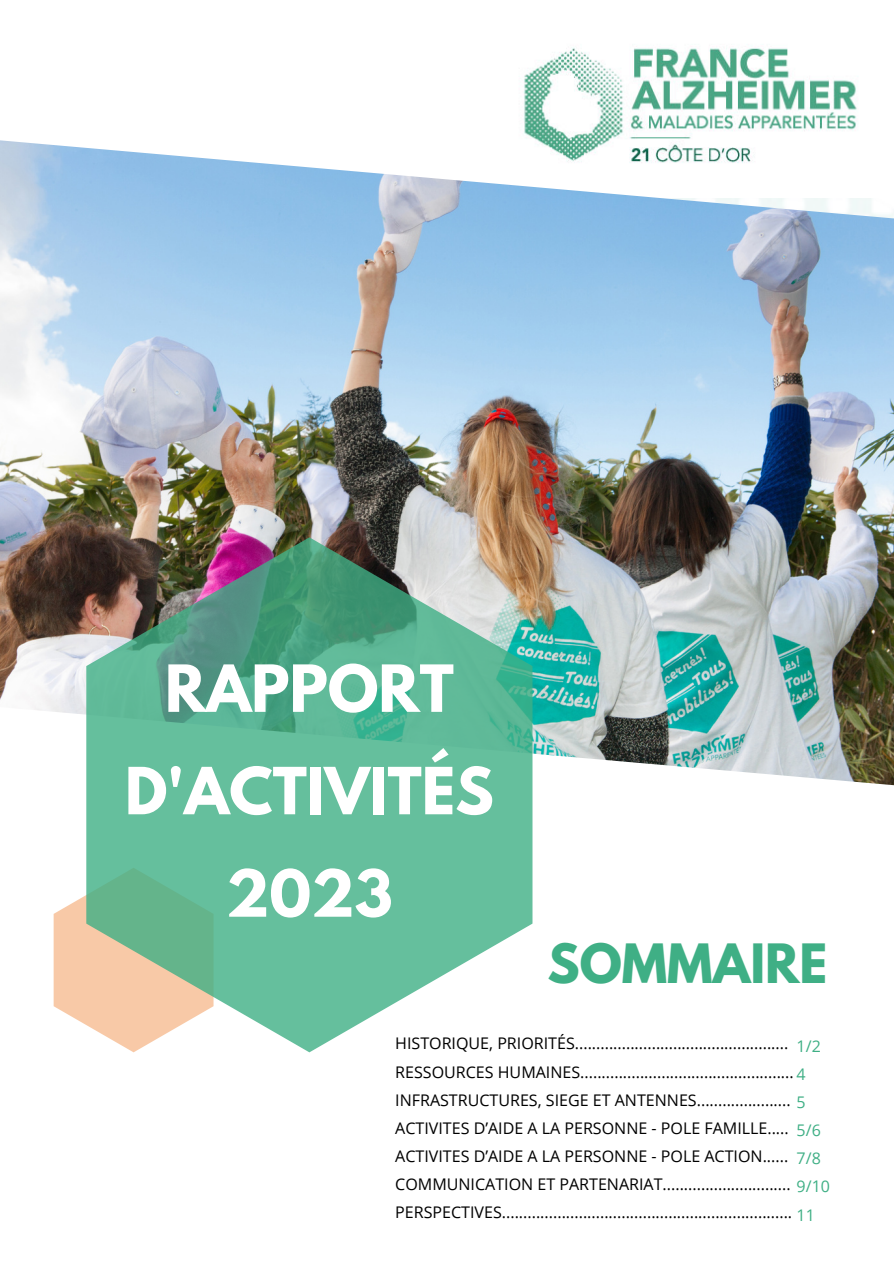
<style>
.page{position:relative;width:894px;height:1264px;background:#fff}
.page>*{position:absolute;margin:0;border:0;box-sizing:border-box;transform-origin:0 0}
.t1{font:700 57.45px/102.3px "League Spartan";color:#fff;text-align:center}
.t2{font:700 48px "League Spartan";color:#3faf85}
.t3{font:16.05px/28.2px "Open Sans";color:#000}
.t4{font:16.05px "Open Sans";color:#3faf85}
</style>
<div class="page">
<img style="left:523px;top:48px;width:334px;height:89px">
<img style="left:0;top:137px;width:893px;height:649px">
<svg style="left:54px;top:895px;width:32px;height:130px;background:#f9d0b3"></svg>
<svg style="left:86px;top:537px;width:446px;height:515px;background:#78b69c"></svg>
<p class="t1" style="left:125px;top:645px;width:370px">RAPPORT<br>D'ACTIVITÉS<br>2023</p>
<p class="t2" style="left:547px;top:939px;width:281px">SOMMAIRE</p>
<h1 class="t3" style="left:395px;top:1029px;width:400px">HISTORIQUE, PRIORITÉS..................................................<br>RESSOURCES HUMAINES..................................................<br>INFRASTRUCTURES, SIEGE ET ANTENNES......................<br>ACTIVITES D’AIDE A LA PERSONNE - POLE FAMILLE.....<br>ACTIVITES D’AIDE A LA PERSONNE - POLE ACTION......<br>COMMUNICATION ET PARTENARIAT..............................<br>PERSPECTIVES....................................................................</h1>
<p class="t4" style="left:796px;top:1034px;width:26px">1/2</p>
<h2 class="t4" style="left:796px;top:1062px;width:11px">4</h2>
<h3 class="t4" style="left:796px;top:1090px;width:11px">5</h3>
<p class="t4" style="left:796px;top:1119px;width:26px">5/6</p>
<p class="t4" style="left:796px;top:1147px;width:26px">7/8</p>
<p class="t4" style="left:796px;top:1175px;width:35px">9/10</p>
<p class="t4" style="left:796px;top:1203px;width:20px">11</p>
</div>
